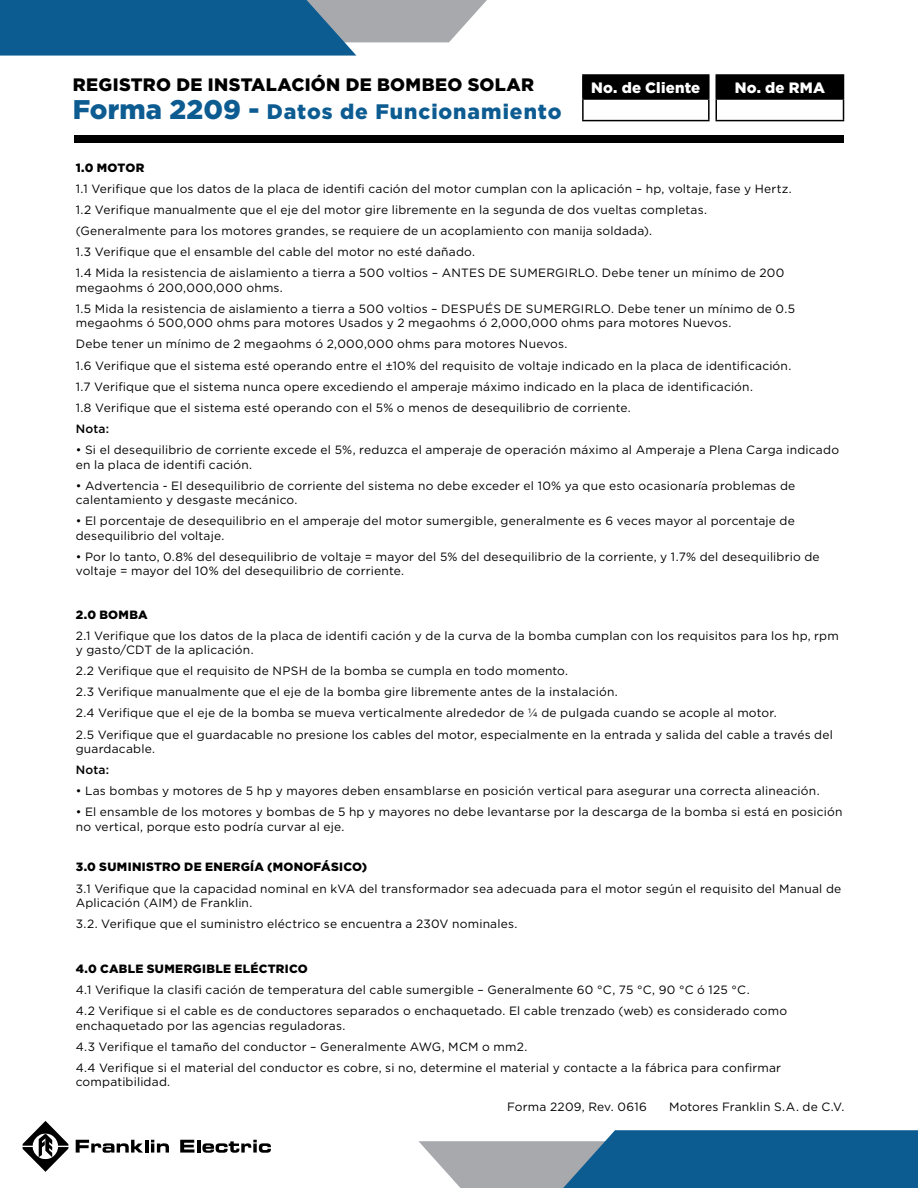
<style>
.page{position:relative;width:918px;height:1188px;background:#fff}
.page>*{position:absolute;margin:0;border:0;box-sizing:border-box;transform-origin:0 0}
.t1{font:900 21px "Gotham";letter-spacing:.045em;color:#0c5c92}
.t2{font:900 18px "Gotham";letter-spacing:.015em;color:#000}
.t3{font:900 15px "Gotham";letter-spacing:.015em;color:#fff}
.t4{font:12px/21.1px "Gotham";letter-spacing:.015em;color:#000}
.t5{font:900 12px "Gotham";letter-spacing:.025em;color:#000}
.t6{font:500 12px "Gotham";letter-spacing:.02em;color:#000}
.s1{font-size:27px}
</style>
<div class="page">
<div style="left:716px;top:75px;width:128px;height:24px;background:#000"></div>
<hr style="left:716px;top:74px;width:128px;height:2px;background:#000">
<hr style="left:716px;top:98px;width:128px;height:2px;background:#000">
<svg style="left:716px;top:99px;width:1px;height:21px"></svg>
<svg style="left:843px;top:99px;width:1px;height:21px"></svg>
<hr style="left:716px;top:120px;width:128px;height:1px;background:#000">
<div style="left:74px;top:135px;width:770px;height:7px;background:#000"></div>
<svg style="left:0;top:0;width:487px;height:56px;background:#477da2"></svg>
<div style="left:583px;top:75px;width:126px;height:24px;background:#000"></div>
<hr style="left:582px;top:74px;width:128px;height:2px;background:#000">
<hr style="left:582px;top:76px;width:2px;height:22px;background:#000">
<hr style="left:708px;top:76px;width:2px;height:22px;background:#000">
<hr style="left:582px;top:98px;width:128px;height:2px;background:#000">
<hr style="left:582px;top:100px;width:2px;height:20px;background:#000">
<hr style="left:708px;top:100px;width:2px;height:20px;background:#000">
<hr style="left:582px;top:120px;width:128px;height:1px;background:#000">
<svg style="left:418px;top:1130px;width:500px;height:58px;background:#4b80a4"></svg>
<svg style="left:76px;top:1140px;width:93px;height:13px"></svg>
<svg style="left:180px;top:1140px;width:91px;height:13px"></svg>
<svg style="left:22px;top:1121px;width:47px;height:51px"></svg>
<h2 class="t2" style="left:73px;top:72px;width:463px">REGISTRO DE INSTALACIÓN DE BOMBEO SOLAR</h2>
<p class="t3" style="left:735px;top:77px;width:92px">No. de RMA</p>
<h1 class="t1" style="left:73px;top:97px;width:490px"><span class="s1">Forma 2209 -</span> Datos de Funcionamiento</h1>
<p class="t3" style="left:591px;top:77px;width:111px">No. de Cliente</p>
<p class="t5" style="left:76px;top:159px;width:70px">1.0 MOTOR</p>
<p class="t4" style="left:76px;top:178px;width:718px">1.1 Verifique que los datos de la placa de identifi cación del motor cumplan con la aplicación – hp, voltaje, fase y Hertz.<br>1.2 Verifique manualmente que el eje del motor gire libremente en la segunda de dos vueltas completas. (Generalmente para los motores grandes, se requiere de un acoplamiento con manija soldada).<br>1.3 Verifique que el ensamble del cable del motor no esté dañado.<br>1.4 Mida la resistencia de aislamiento a tierra a 500 voltios – ANTES DE SUMERGIRLO. Debe tener un mínimo de 200</p>
<p class="t4" style="left:76px;top:277px;width:721px">megaohms ó 200,000,000 ohms.<br>1.5 Mida la resistencia de aislamiento a tierra a 500 voltios – DESPUÉS DE SUMERGIRLO. Debe tener un mínimo de 0.5</p>
<p class="t4" style="left:76px;top:312px;width:717px">megaohms ó 500,000 ohms para motores Usados y 2 megaohms ó 2,000,000 ohms para motores Nuevos.<br>Debe tener un mínimo de 2 megaohms ó 2,000,000 ohms para motores Nuevos.<br>1.6 Verifique que el sistema esté operando entre el ±10% del requisito de voltaje indicado en la placa de identificación.<br>1.7 Verifique que el sistema nunca opere excediendo el amperaje máximo indicado en la placa de identificación.<br>1.8 Verifique que el sistema esté operando con el 5% o menos de desequilibrio de corriente.</p>
<p class="t6" style="left:76px;top:421px;width:35px">Nota:</p>
<p class="t4" style="left:76px;top:442px;width:765px;line-height:14.4px">• Si el desequilibrio de corriente excede el 5%, reduzca el amperaje de operación máximo al Amperaje a Plena Carga indicado en la placa de identifi cación.</p>
<p class="t4" style="left:76px;top:478px;width:721px;line-height:14.4px">• Advertencia - El desequilibrio de corriente del sistema no debe exceder el 10% ya que esto ocasionaría problemas de calentamiento y desgaste mecánico.</p>
<p class="t4" style="left:76px;top:514px;width:721px;line-height:14.4px">• El porcentaje de desequilibrio en el amperaje del motor sumergible, generalmente es 6 veces mayor al porcentaje de desequilibrio del voltaje.</p>
<p class="t4" style="left:76px;top:549px;width:745px;line-height:14.4px">• Por lo tanto, 0.8% del desequilibrio de voltaje = mayor del 5% del desequilibrio de la corriente, y 1.7% del desequilibrio de voltaje = mayor del 10% del desequilibrio de corriente.</p>
<p class="t5" style="left:76px;top:606px;width:73px">2.0 BOMBA</p>
<p class="t4" style="left:76px;top:628px;width:765px;line-height:14.4px">2.1 Verifique que los datos de la placa de identifi cación y de la curva de la bomba cumplan con los requisitos para los hp, rpm y gasto/CDT de la aplicación.</p>
<p class="t4" style="left:76px;top:660px;width:759px">2.2 Verifique que el requisito de NPSH de la bomba se cumpla en todo momento.<br>2.3 Verifique manualmente que el eje de la bomba gire libremente antes de la instalación.<br>2.4 Verifique que el eje de la bomba se mueva verticalmente alrededor de ¼ de pulgada cuando se acople al motor.<br>2.5 Verifique que el guardacable no presione los cables del motor, especialmente en la entrada y salida del cable a través del</p>
<p class="t4" style="left:76px;top:738px;width:81px">guardacable.</p>
<p class="t6" style="left:76px;top:762px;width:35px">Nota:</p>
<p class="t4" style="left:76px;top:780px;width:745px">• Las bombas y motores de 5 hp y mayores deben ensamblarse en posición vertical para asegurar una correcta alineación.</p>
<p class="t4" style="left:76px;top:805px;width:768px;line-height:14.4px">• El ensamble de los motores y bombas de 5 hp y mayores no debe levantarse por la descarga de la bomba si está en posición no vertical, porque esto podría curvar al eje.</p>
<p class="t5" style="left:76px;top:859px;width:293px">3.0 SUMINISTRO DE ENERGÍA (MONOFÁSICO)</p>
<p class="t4" style="left:76px;top:881px;width:767px;line-height:14.4px">3.1 Verifique que la capacidad nominal en kVA del transformador sea adecuada para el motor según el requisito del Manual de<br>Aplicación (AIM) de Franklin.</p>
<p class="t4" style="left:76px;top:913px;width:443px">3.2. Verifique que el suministro eléctrico se encuentra a 230V nominales.</p>
<p class="t5" style="left:76px;top:960px;width:234px">4.0 CABLE SUMERGIBLE ELÉCTRICO</p>
<p class="t4" style="left:76px;top:979px;width:713px">4.1 Verifique la clasifi cación de temperatura del cable sumergible – Generalmente 60 °C, 75 °C, 90 °C ó 125 °C.<br>4.2 Verifique si el cable es de conductores separados o enchaquetado. El cable trenzado (web) es considerado como</p>
<p class="t4" style="left:76px;top:1015px;width:707px">enchaquetado por las agencias reguladoras.<br>4.3 Verifique el tamaño del conductor – Generalmente AWG, MCM o mm2.<br>4.4 Verifique si el material del conductor es cobre, si no, determine el material y contacte a la fábrica para confirmar</p>
<p class="t4" style="left:76px;top:1071px;width:96px">compatibilidad.</p>
<p class="t4" style="left:507px;top:1095px;width:141px">Forma 2209, Rev. 0616</p>
<p class="t4" style="left:669px;top:1095px;width:177px">Motores Franklin S.A. de C.V.</p>
</div>
